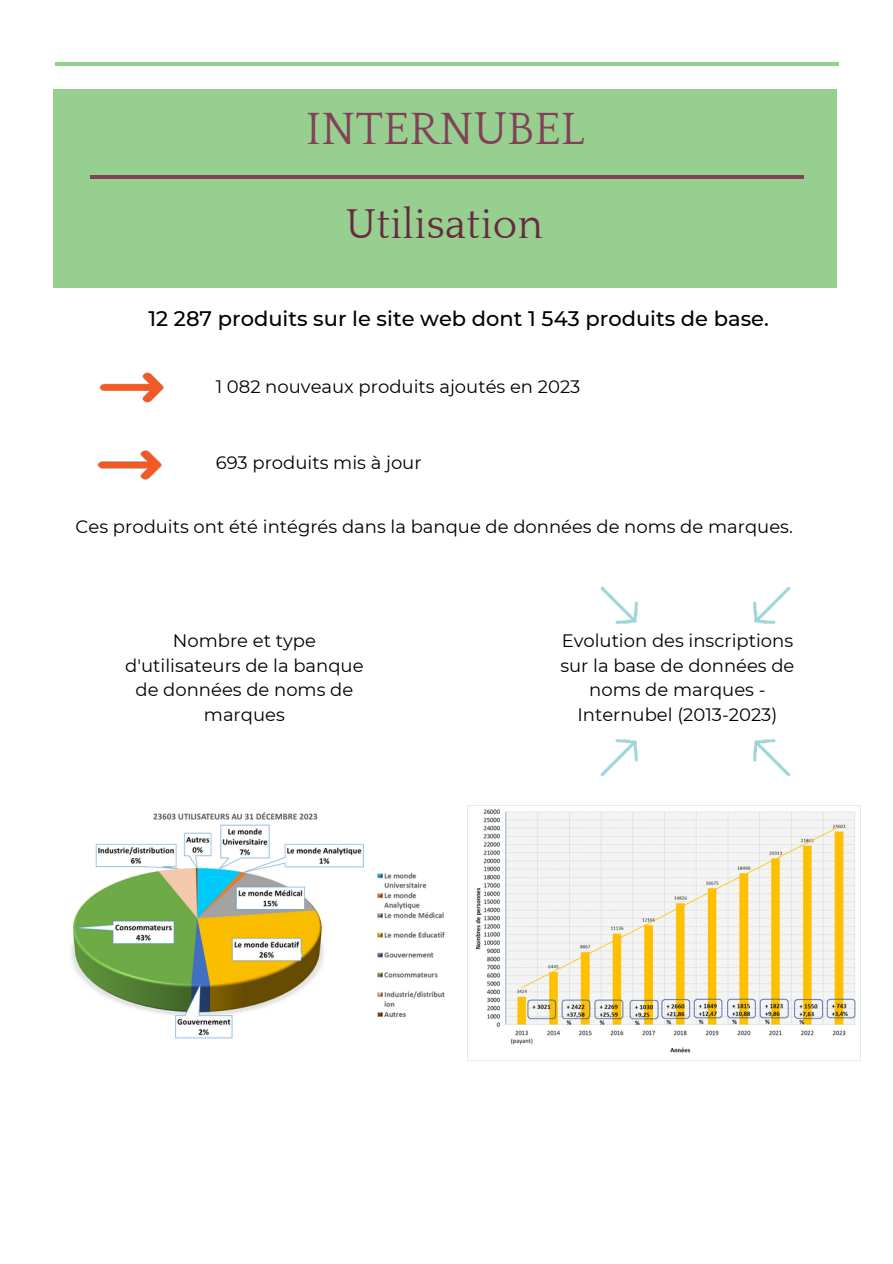
<style>
.page{position:relative;width:893px;height:1264px;background:#fff}
.page>*{position:absolute;margin:0;border:0;box-sizing:border-box;transform-origin:0 0}
.t1{font:46.35px "Quattrocento";color:#814256}
.t2{font:42px "Quattrocento";letter-spacing:.01em;color:#672a3f}
.t3{font:500 21px "Montserrat";color:#000}
.t4{font:18px/24.8px "Montserrat";color:#000;text-align:center}
</style>
<div class="page">
<hr style="left:55px;top:62px;width:783px;height:4px;background:#96cf8f">
<div style="left:54px;top:89px;width:783px;height:198px;background:#96cf8f"></div>
<hr style="left:91px;top:175px;width:713px;height:4px;background:#814256">
<img style="left:99px;top:372px;width:65px;height:31px">
<img style="left:97px;top:450px;width:65px;height:30px">
<img style="left:71px;top:811px;width:374px;height:228px">
<img style="left:600px;top:586px;width:190px;height:191px">
<img style="left:467px;top:805px;width:393px;height:255px">
<h1 class="t1" style="left:306px;top:104px;width:280px">INTERNUBEL</h1>
<p class="t2" style="left:346px;top:203px;width:199px">Utilisation</p>
<p class="t3" style="left:148px;top:306px;width:621px">12 287 produits sur le site web dont 1 543 produits de base.</p>
<p class="t4" style="left:216px;top:374px;width:366px">1 082 nouveaux produits ajoutés en 2023</p>
<p class="t4" style="left:216px;top:450px;width:207px">693 produits mis à jour</p>
<h2 class="t4" style="left:76px;top:514px;width:718px">Ces produits ont été intégrés dans la banque de données de noms de marques.</h2>
<h3 class="t4" style="left:125px;top:628px;width:240px">Nombre et type d'utilisateurs de la banque de données de noms de marques</h3>
<p class="t4" style="left:560px;top:628px;width:236px">Evolution des inscriptions sur la base de données de noms de marques -<br>Internubel (2013-2023)</p>
</div>
